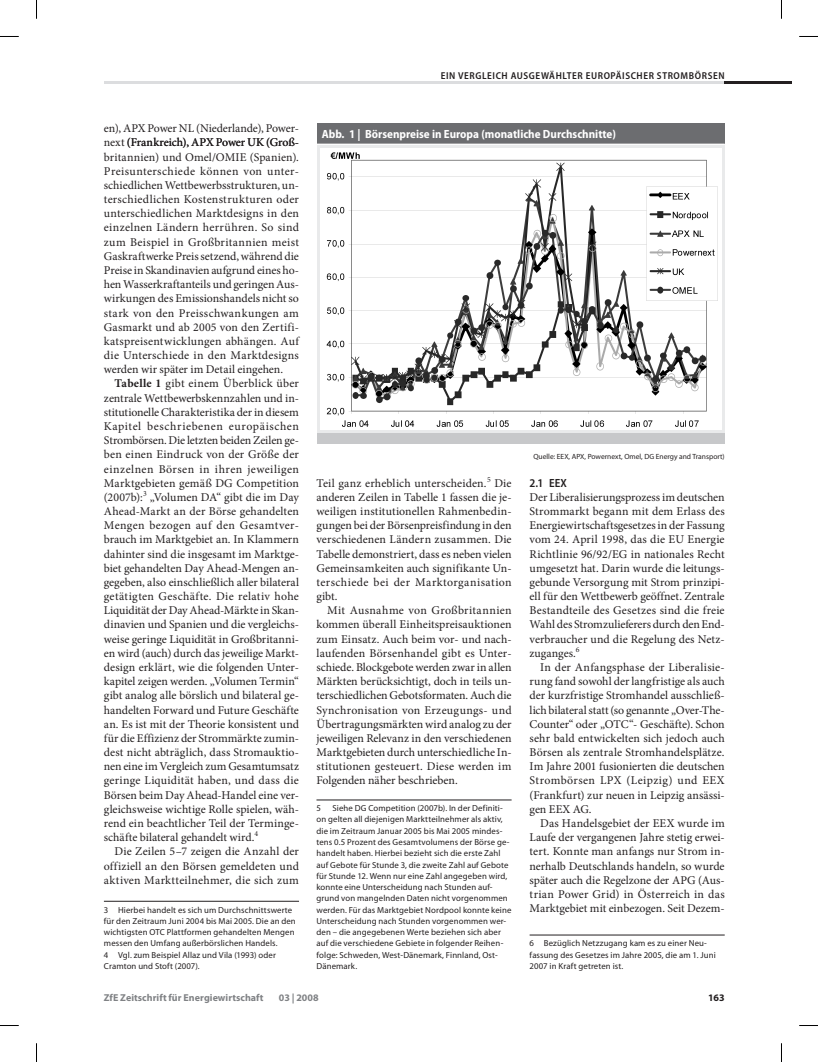
<style>
.page{position:relative;width:818px;height:1062px;background:#fff}
.page>*{position:absolute;margin:0;border:0;box-sizing:border-box;transform-origin:0 0}
.Grundtext_mit_Einzug{font:11.88px/14.1px "Minion Pro";letter-spacing:.005em;color:#231f20;text-align:justify}
.Fussnote{font:11.88px/14.1px "Minion Pro";letter-spacing:.02em;color:#231f20;text-align:justify}
.Grundtext_stumpf{font:11.88px/14.1px "Minion Pro";letter-spacing:-.005em;color:#231f20;text-align:justify}
.Abbildung_Titel{font:700 semi-condensed 11.88px "Myriad Pro";color:#fff}
.Head_3{font:600 semi-condensed 11.88px "Myriad Pro";color:#231f20}
.Kolumnentitel{font:600 semi-condensed 10px "Myriad Pro";letter-spacing:.06em;color:#231f20}
.t1{font:700 10px "Myriad Pro";letter-spacing:.005em;color:#808285}
.t2{font:700 10px "Myriad Pro";color:#231f20}
.Fussnote-2{font:8.75px/11.2px "Myriad Pro";letter-spacing:.015em;color:#231f20}
.Bild-Quelle{font:7.5px "Myriad Pro";color:#231f20}
.s1{font-weight:700}
</style>
<div class="page">
<hr style="left:104px;top:81px;width:620px;height:3px;background:#dcdddf">
<hr style="left:724px;top:81px;width:67px;height:3px;background:#231f20">
<hr style="left:104px;top:901px;width:195px;height:1px;background:#231f20">
<hr style="left:316px;top:799px;width:195px;height:1px;background:#231f20">
<hr style="left:529px;top:934px;width:195px;height:1px;background:#231f20">
<div style="left:316px;top:123px;width:408px;height:21px;background:#6c6d70"></div>
<svg style="left:317px;top:145px;width:407px;height:288px;background:#ebeced"></svg>
<div style="left:316px;top:433px;width:408px;height:11px;background:#c7c8ca"></div>
<img style="left:320px;top:148px;width:400px;height:282px">
<svg style="left:0;top:36px;width:19px;height:1px"></svg>
<svg style="left:799px;top:36px;width:18px;height:1px"></svg>
<svg style="left:0;top:1025px;width:19px;height:1px"></svg>
<svg style="left:799px;top:1025px;width:18px;height:1px"></svg>
<svg style="left:36px;top:0;width:1px;height:19px"></svg>
<svg style="left:36px;top:1043px;width:1px;height:19px"></svg>
<p class="Kolumnentitel" style="left:440px;top:70px;width:284px">EIN VERGLEICH AUSGEWÄHLTER EUROPÄISCHER STROMBÖRSEN</p>
<p class="Fussnote" style="left:104px;top:121px;width:196px">en), APX Power NL (Niederlande), Power&shy;next (Frankreich), APX Power UK (Groß&shy;britannien) und Omel/OMIE (Spanien).<br>Preisunterschiede können von unter&shy;schiedlichen Wettbewerbsstrukturen, un&shy;terschiedlichen Kostenstrukturen oder unterschiedlichen Marktdesigns in den einzelnen Ländern herrühren. So sind zum Beispiel in Großbritannien meist Gaskraftwerke Preis setzend, während die Preise in Skandinavien aufgrund eines ho&shy;hen Wasserkraftanteils und geringen Aus&shy;wirkungen des Emissionshandels nicht so stark von den Preisschwankungen am Gasmarkt und ab 2005 von den Zertifi&shy;katspreisentwicklungen abhängen. Auf die Unterschiede in den Marktdesigns werden wir später im Detail eingehen.</p>
<p class="Grundtext_mit_Einzug" style="left:104px;top:376px;width:196px;text-align:left;text-indent:11px"><span class="s1">Tabelle 1</span> gibt einem Überblick über zentrale Wettbewerbskennzahlen und in&shy;stitutionelle Charakteristika der in diesem Kapitel beschriebenen europäischen Strombörsen. Die letzten beiden Zeilen ge&shy;ben einen Eindruck von der Größe der einzelnen Börsen in ihren jeweiligen Marktgebieten gemäß DG Competition (2007b):<sup>3</sup> „Volumen DA“ gibt die im Day Ahead-Markt an der Börse gehandelten Mengen bezogen auf den Gesamtver&shy;brauch im Marktgebiet an. In Klammern dahinter sind die insgesamt im Marktge&shy;biet gehandelten Day Ahead-Mengen an&shy;gegeben, also einschließlich aller bilateral getätigten Geschäfte. Die relativ hohe Liquidität der Day Ahead-Märkte in Skan&shy;dinavien und Spanien und die vergleichs&shy;weise geringe Liquidität in Großbritanni&shy;en wird (auch) durch das jeweilige Markt&shy;design erklärt, wie die folgenden Unter-- kapitel zeigen werden. „Volumen Termin“ gibt analog alle börslich und bilateral ge&shy;handelten Forward und Future Geschäfte an. Es ist mit der Theorie konsistent und für die Effizienz der Strommärkte zumin&shy;dest nicht abträglich, dass Stromauktio&shy;nen eine im Vergleich zum Gesamtumsatz geringe Liquidität haben, und dass die Börsen beim Day Ahead-Handel eine ver&shy;gleichsweise wichtige Rolle spielen, wäh&shy;rend ein beachtlicher Teil der Terminge&shy;schäfte bilateral gehandelt wird.<sup>4</sup></p>
<p class="Grundtext_mit_Einzug" style="left:104px;top:844px;width:196px;text-indent:11px">Die Zeilen 5–7 zeigen die Anzahl der offiziell an den Börsen gemeldeten und aktiven Marktteilnehmer, die sich zum</p>
<p class="Fussnote-2" style="left:104px;top:903px;width:193px">3 Hierbei handelt es sich um Durchschnittswerte für den Zeitraum Juni 2004 bis Mai 2005. Die an den wichtigsten OTC Plattformen gehandelten Mengen messen den Umfang außerbörslichen Handels.</p>
<p class="Fussnote-2" style="left:104px;top:948px;width:173px">4 Vgl. zum Beispiel Allaz und Vila (1993) oder<br>Cramton und Stoft (2007).</p>
<p class="Abbildung_Titel" style="left:321px;top:127px;width:295px">Abb. 1 | Börsenpreise in Europa (monatliche Durchschnitte)</p>
<p class="Fussnote" style="left:316px;top:476px;width:196px">Teil ganz erheblich unterscheiden.<sup>5</sup> Die anderen Zeilen in Tabelle 1 fassen die je&shy;weiligen institutionellen Rahmenbedin&shy;gungen bei der Börsenpreisfindung in den verschiedenen Ländern zusammen. Die Tabelle demonstriert, dass es neben vielen Gemeinsamkeiten auch signifikante Un&shy;terschiede bei der Marktorganisation gibt.</p>
<p class="Grundtext_mit_Einzug" style="left:316px;top:603px;width:196px;text-indent:11px">Mit Ausnahme von Großbritannien kommen überall Einheitspreisauktionen zum Einsatz. Auch beim vor- und nach&shy;laufenden Börsenhandel gibt es Unter&shy;schiede. Blockgebote werden zwar in allen Märkten berücksichtigt, doch in teils un&shy;terschiedlichen Gebotsformaten. Auch die Synchronisation von Erzeugungs- und Übertragungsmärkten wird analog zu der jeweiligen Relevanz in den verschiedenen Marktgebieten durch unterschiedliche In&shy;stitutionen gesteuert. Diese werden im Folgenden näher beschrieben.</p>
<p class="Fussnote-2" style="left:316px;top:802px;width:6px">5</p>
<p class="Fussnote-2" style="left:316px;top:802px;width:196px;text-indent:16px">Siehe DG Competition (2007b). In der Definiti&shy;on gelten all diejenigen Marktteilnehmer als aktiv, die im Zeitraum Januar 2005 bis Mai 2005 mindes&shy;tens 0.5 Prozent des Gesamtvolumens der Börse ge&shy;handelt haben. Hierbei bezieht sich die erste Zahl auf Gebote für Stunde 3, die zweite Zahl auf Gebote für Stunde 12. Wenn nur eine Zahl angegeben wird, konnte eine Unterscheidung nach Stunden auf&shy;grund von mangelnden Daten nicht vorgenommen werden. Für das Marktgebiet Nordpool konnte keine Unterscheidung nach Stunden vorgenommen wer&shy;den – die angegebenen Werte beziehen sich aber auf die verschiedene Gebiete in folgender Reihen&shy;folge: Schweden, West-Dänemark, Finnland, Ost-Dänemark.</p>
<p class="Bild-Quelle" style="left:533px;top:451px;width:193px">Quelle: EEX, APX, Powernext, Omel, DG Energy and Transport)</p>
<p class="Head_3" style="left:529px;top:476px;width:39px">2.1 EEX</p>
<p class="Grundtext_stumpf" style="left:529px;top:490px;width:196px">Der Liberalisierungsprozess im deutschen Strommarkt begann mit dem Erlass des Energiewirtschaftsgesetzes in der Fassung vom 24. April 1998, das die EU Energie Richtlinie 96/92/EG in nationales Recht umgesetzt hat. Darin wurde die leitungs&shy;gebunde Versorgung mit Strom prinzipi&shy;ell für den Wettbewerb geöffnet. Zentrale Bestandteile des Gesetzes sind die freie Wahl des Stromzulieferers durch den End&shy;verbraucher und die Regelung des Netz&shy;zuganges.<sup>6</sup></p>
<p class="Grundtext_mit_Einzug" style="left:529px;top:660px;width:196px;text-indent:11px">In der Anfangsphase der Liberalisie&shy;rung fand sowohl der langfristige als auch der kurzfristige Stromhandel ausschließ&shy;lich bilateral statt (so genannte „Over-The-Counter“ oder „OTC“- Geschäfte). Schon sehr bald entwickelten sich jedoch auch Börsen als zentrale Stromhandelsplätze.<br>Im Jahre 2001 fusionierten die deutschen Strombörsen LPX (Leipzig) und EEX (Frankfurt) zur neuen in Leipzig ansässi&shy;gen EEX AG.</p>
<p class="Grundtext_mit_Einzug" style="left:529px;top:816px;width:196px;text-indent:11px">Das Handelsgebiet der EEX wurde im Laufe der vergangenen Jahre stetig erwei&shy;tert. Konnte man anfangs nur Strom in&shy;nerhalb Deutschlands handeln, so wurde später auch die Regelzone der APG (Aus&shy;trian Power Grid) in Österreich in das Marktgebiet mit einbezogen. Seit Dezem-</p>
<p class="Fussnote-2" style="left:529px;top:937px;width:187px">6 Bezüglich Netzzugang kam es zu einer Neu&shy;fassung des Gesetzes im Jahre 2005, die am 1. Juni<br>2007 in Kraft getreten ist.</p>
<p class="t1" style="left:104px;top:991px;width:161px">ZfE Zeitschrift für Energiewirtschaft</p>
<p class="t1" style="left:279px;top:991px;width:41px">03 | 2008</p>
<p class="t2" style="left:707px;top:991px;width:18px">163</p>
</div>
